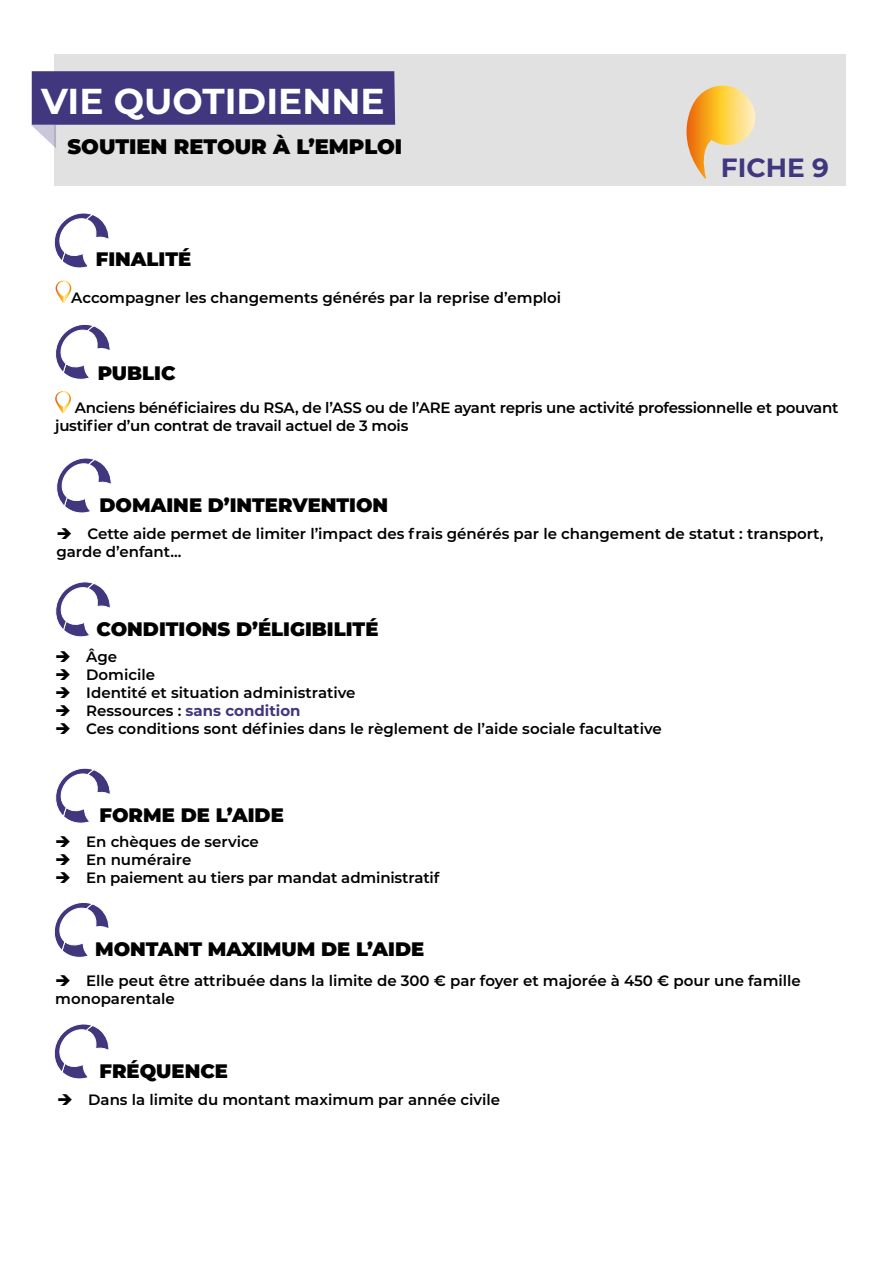
<style>
.page{position:relative;width:893px;height:1263px;background:#fff}
.page>*{position:absolute;margin:0;border:0;box-sizing:border-box;transform-origin:0 0}
.t1{font:700 36px "Montserrat";color:#fff}
.t2{font:700 26.4px "Montserrat";color:#41377e}
.t3{font:900 21px "Montserrat";color:#000}
.t4{font:900 19.5px "Montserrat";color:#000}
.t5{font:600 15px/18px "Montserrat";color:#000}
.t6{font:700 15px "Montserrat";color:#41377e}
.s1{color:#000}
.s2{font-weight:600;color:#000}
</style>
<div class="page">
<svg style="left:54px;top:213px;width:55px;height:55px"></svg>
<svg style="left:56px;top:281px;width:15px;height:22px"></svg>
<div style="left:57px;top:282px;width:13px;height:14px;background:#fff;border-radius:6px"></div>
<svg style="left:55px;top:391px;width:16px;height:22px"></svg>
<div style="left:57px;top:392px;width:12px;height:14px;background:#fff;border-radius:6px"></div>
<svg style="left:55px;top:324px;width:55px;height:56px"></svg>
<svg style="left:56px;top:458px;width:56px;height:55px"></svg>
<svg style="left:55px;top:768px;width:56px;height:55px"></svg>
<svg style="left:54px;top:902px;width:55px;height:56px"></svg>
<svg style="left:55px;top:582px;width:56px;height:55px"></svg>
<svg style="left:54px;top:1024px;width:55px;height:55px"></svg>
<div style="left:54px;top:54px;width:791px;height:132px;background:#e1e1e1"></div>
<svg style="left:686px;top:86px;width:69px;height:93px"></svg>
<svg style="left:31px;top:71px;width:364px;height:77px"></svg>
<h1 class="t1" style="left:41px;top:75px;width:345px">VIE QUOTIDIENNE</h1>
<h3 class="t3" style="left:67px;top:130px;width:336px">SOUTIEN RETOUR À L’EMPLOI</h3>
<h3 class="t4" style="left:96px;top:245px;width:97px">FINALITÉ</h3>
<p class="t5" style="left:71px;top:288px;width:491px">Accompagner les changements générés par la reprise d’emploi</p>
<h2 class="t2" style="left:721px;top:149px;width:110px">FICHE 9</h2>
<h3 class="t4" style="left:98px;top:358px;width:79px">PUBLIC</h3>
<p class="t5" style="left:55px;top:398px;width:785px;text-indent:20px">Anciens bénéficiaires du RSA, de l’ASS ou de l’ARE ayant repris une activité professionnelle et pouvant justifier d’un contrat de travail actuel de 3 mois</p>
<h3 class="t4" style="left:100px;top:490px;width:290px">DOMAINE D’INTERVENTION</h3>
<p class="t5" style="left:56px;top:524px;width:768px">➔ Cette aide permet de limiter l’impact des frais générés par le changement de statut : transport, garde d’enfant...</p>
<h3 class="t4" style="left:96px;top:614px;width:283px">CONDITIONS D’ÉLIGIBILITÉ</h3>
<p class="t5" style="left:55px;top:647px;width:63px">➔ Âge</p>
<p class="t5" style="left:55px;top:665px;width:101px">➔ Domicile</p>
<p class="t5" style="left:55px;top:683px;width:302px">➔ Identité et situation administrative</p>
<p class="t6" style="left:55px;top:700px;width:247px"><span class="s1">➔</span> <span class="s2">Ressources :</span> sans condition</p>
<p class="t5" style="left:55px;top:719px;width:608px">➔ Ces conditions sont définies dans le règlement de l’aide sociale facultative</p>
<h3 class="t4" style="left:100px;top:800px;width:186px">FORME DE L’AIDE</h3>
<p class="t5" style="left:55px;top:832px;width:205px">➔ En chèques de service</p>
<p class="t5" style="left:55px;top:850px;width:138px">➔ En numéraire</p>
<p class="t5" style="left:55px;top:868px;width:386px">➔ En paiement au tiers par mandat administratif</p>
<h3 class="t4" style="left:95px;top:935px;width:331px">MONTANT MAXIMUM DE L’AIDE</h3>
<p class="t5" style="left:55px;top:971px;width:747px">➔ Elle peut être attribuée dans la limite de 300 € par foyer et majorée à 450 € pour une famille monoparentale</p>
<h3 class="t4" style="left:100px;top:1056px;width:130px">FRÉQUENCE</h3>
<p class="t5" style="left:57px;top:1090px;width:445px">➔ Dans la limite du montant maximum par année civile</p>
</div>
